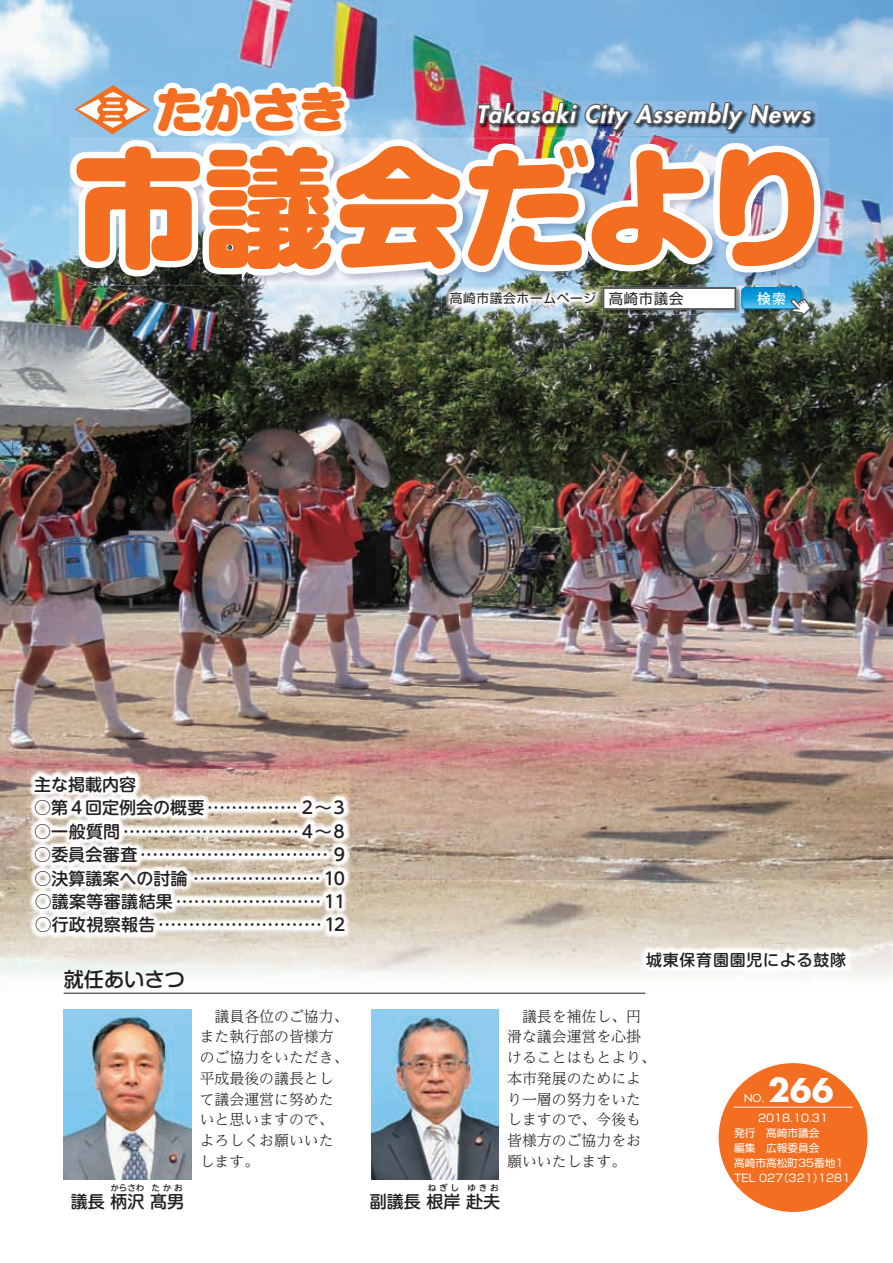
<style>
.page{position:relative;width:893px;height:1263px;background:#fff}
.page>*{position:absolute;margin:0;border:0;box-sizing:border-box;transform-origin:0 0}
.t1{font:900 127.5px "Shin M Go";letter-spacing:-.005em;color:#f36e21}
.t2{font:900 47.85px "Shin M Go";color:#f36e21}
.t3{font:700 31.95px "Futura";color:#fff}
.t4{font:italic 800 23.4px "Futura";color:#fff}
.t5{font:500 20.25px "Shin M Go Pro";color:#231f20}
.t6{font:300 16.95px/23.4px "UD Shin M Go Pro";color:#231f20}
.t7{font:500 16.95px "UD Shin M Go Pro";letter-spacing:.01em;color:#231f20}
.t8{font:500 15.9px "Shin M Go Pro";letter-spacing:.05em;color:#231f20}
.t9{font:300 14.85px/20.7px "UD Reimin Pro";color:#231f20}
.t10{font:14.4px "Shin Go Pro";letter-spacing:.05em;color:#231f20}
.t11{font:700 14.4px "Futo Go B101 Pro";color:#fff}
.t12{font:12.75px "Shin Go Pro";letter-spacing:.05em;color:#231f20}
.t13{font:10.65px "Shin Go";color:#fff}
.t14{font:10.65px "Futura";color:#fff}
.t15{font:500 8.55px "UD Shin M Go Pro";letter-spacing:.335em;color:#231f20}
.s1{font-weight:500}
.s2{font-family:"Shin M Go Pro"}
</style>
<div class="page">
<img style="left:0;top:0;width:893px;height:880px">
<img style="left:0;top:880px;width:893px;height:111px">
<img style="left:64px;top:76px;width:763px;height:242px">
<div style="left:719px;top:1063px;width:148px;height:149px;background:#f36e21;border-radius:50%"></div>
<hr style="left:733px;top:1107px;width:120px;height:1px;background:#fff">
<img style="left:28px;top:769px;width:322px;height:170px">
<hr style="left:64px;top:993px;width:581px;height:1px;background:#231f20">
<img style="left:371px;top:1009px;width:128px;height:170px">
<img style="left:64px;top:1009px;width:127px;height:170px">
<img style="left:639px;top:945px;width:213px;height:28px">
<h2 class="t2" style="left:156px;top:74px;width:193px">たかさき</h2>
<h1 class="t1" style="left:74px;top:112px;width:757px">市議会だより</h1>
<h3 class="t4" style="left:476px;top:99px;width:341px">Takasaki City Assembly News</h3>
<p class="t12" style="left:450px;top:288px;width:148px">高崎市議会ホームページ</p>
<p class="t10" style="left:609px;top:287px;width:76px">高崎市議会</p>
<p class="t11" style="left:757px;top:287px;width:31px">検索</p>
<p class="t7" style="left:34px;top:771px;width:104px">主な掲載内容</p>
<p class="t6" style="left:117px;top:795px;width:229px;text-indent:-83px"><span class="s1">○第４回定例会の概要<br></span>・・・・・・・・・・・・・・・・・・・・・・・・・・・・・ <span class="s1">4 〜 8</span></p>
<p class="t6" style="left:202px;top:795px;width:145px">・・・・・・・・・・・・・・・ <span class="s1">2 〜 3</span></p>
<p class="t7" style="left:34px;top:818px;width:87px">○一般質問</p>
<p class="t7" style="left:34px;top:841px;width:105px">○委員会審査</p>
<p class="t6" style="left:35px;top:865px;width:313px;text-align:right"><span class="s1">○ 決算議案への討論</span> ・・・・・・・・・・・・・・・・・・・・・ <span class="s1">1 0<br>11</span></p>
<p class="t6" style="left:135px;top:842px;width:212px">・・・・・・・・・・・・・・・・・・・・・・・・・・・・・・・ <span class="s1">9</span></p>
<p class="t7" style="left:35px;top:888px;width:140px">○議案等審議結果</p>
<p class="t6" style="left:170px;top:889px;width:158px">・・・・・・・・・・・・・・・・・・・・・・・・</p>
<p class="t7" style="left:35px;top:911px;width:122px">○行政視察報告</p>
<p class="t7" style="left:324px;top:911px;width:22px">12</p>
<p class="t6" style="left:153px;top:912px;width:176px">・・・・・・・・・・・・・・・・・・・・・・・・・・・</p>
<p class="t5" style="left:64px;top:962px;width:123px">就任あいさつ</p>
<p class="t8" style="left:646px;top:946px;width:202px">城東保育園園児による鼓隊</p>
<p class="t15" style="left:110px;top:1180px;width:36px">からさわ</p>
<p class="t15" style="left:152px;top:1180px;width:33px">たかお</p>
<p class="t7" style="left:71px;top:1187px;width:115px">議長柄沢髙男</p>
<p class="t9" style="left:200px;top:1005px;width:150px">　議員各位のご協力、また執行部の皆様方のご協力をいただき、平成最後の議長として議会運営に努めたいと思いますので、よろしくお願いいたします。</p>
<p class="t9" style="left:507px;top:1005px;width:150px">　議長を補佐し、円滑な議会運営を心掛けることはもとより、本市発展のためにより一層の努力をいたしますので、今後も皆様方のご協力をお願いいたします。</p>
<p class="t15" style="left:428px;top:1180px;width:33px">ねぎし</p>
<p class="t15" style="left:467px;top:1180px;width:33px">ゆきお</p>
<p class="t7" style="left:370px;top:1187px;width:132px"><span class="s2">副議長</span>根岸赴夫</p>
<h3 class="t3" style="left:768px;top:1067px;width:67px">266</h3>
<p class="t14" style="left:744px;top:1091px;width:22px">NO.</p>
<p class="t13" style="left:758px;top:1111px;width:72px">2018.10.31</p>
<p class="t13" style="left:734px;top:1126px;width:87px">発行　高崎市議会</p>
<p class="t13" style="left:734px;top:1141px;width:87px">編集　広報委員会</p>
<p class="t13" style="left:734px;top:1156px;width:111px">高崎市高松町35番地1</p>
<p class="t13" style="left:818px;top:1171px;width:34px">1281</p>
<p class="t13" style="left:778px;top:1171px;width:47px">)321(</p>
<p class="t13" style="left:734px;top:1171px;width:51px">TEL 027</p>
</div>
